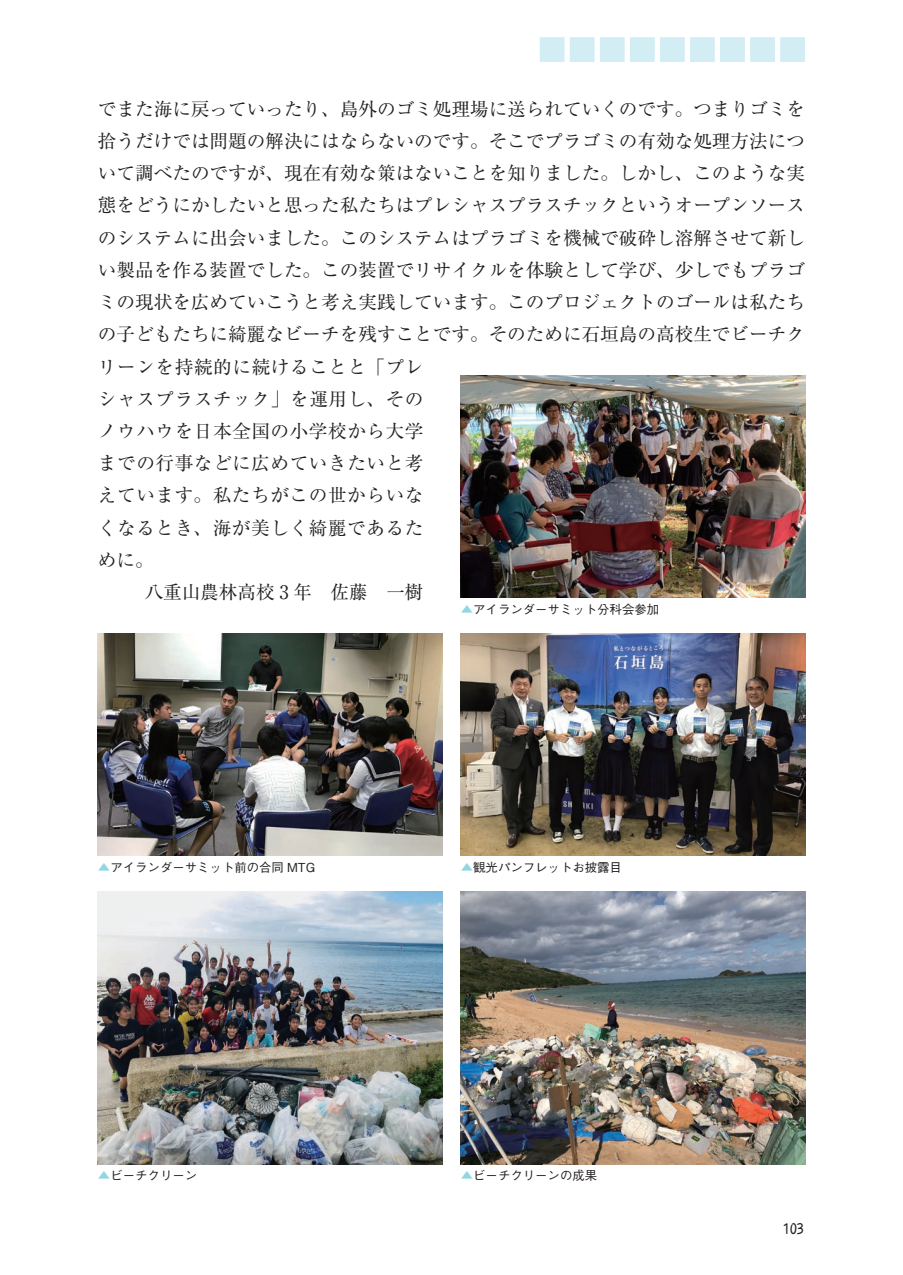
<style>
.page{position:relative;width:903px;height:1275px;background:#fff}
.page>*{position:absolute;margin:0;border:0;box-sizing:border-box;transform-origin:0 0}
.t1{font:18.55px "Ryumin Pr 6 N";color:#231f20}
.t2{font:18.55px "Ryumin Pr 6 N";letter-spacing:.035em;color:#231f20}
.t3{font:18.55px "Ryumin Pr 6 N";letter-spacing:.03em;color:#231f20}
.t4{font:500 13.65px "Taka Hand Std";color:#231f20}
.t5{font:500 12.42px "Gothic BBB Pr 6 N";color:#231f20}
.s1{font-family:"Gothic BBB Pro";color:#91d6e3}
</style>
<div class="page">
<svg style="left:540px;top:37px;width:265px;height:25px"></svg>
<img style="left:461px;top:892px;width:344px;height:273px">
<img style="left:98px;top:634px;width:344px;height:222px">
<img style="left:461px;top:634px;width:344px;height:222px">
<img style="left:461px;top:376px;width:344px;height:222px">
<img style="left:98px;top:892px;width:344px;height:273px">
<p class="t1" style="left:98px;top:94px;width:708px">でまた海に戻っていったり、島外のゴミ処理場に送られていくのです。つまりゴミを</p>
<p class="t1" style="left:98px;top:126px;width:708px">拾うだけでは問題の解決にはならないのです。そこでプラゴミの有効な処理方法につ</p>
<p class="t1" style="left:98px;top:159px;width:708px">いて調べたのですが、現在有効な策はないことを知りました。しかし、このような実</p>
<p class="t1" style="left:98px;top:191px;width:708px">態をどうにかしたいと思った私たちはプレシャスプラスチックというオープンソース</p>
<p class="t1" style="left:98px;top:223px;width:708px">のシステムに出会いました。このシステムはプラゴミを機械で破砕し溶解させて新し</p>
<p class="t1" style="left:98px;top:255px;width:708px">い製品を作る装置でした。この装置でリサイクルを体験として学び、少しでもプラゴ</p>
<p class="t1" style="left:98px;top:287px;width:708px">ミの現状を広めていこうと考え実践しています。このプロジェクトのゴールは私たち</p>
<p class="t1" style="left:98px;top:320px;width:708px">の子どもたちに綺麗なビーチを残すことです。そのために石垣島の高校生でビーチク</p>
<p class="t2" style="left:98px;top:352px;width:327px">リーンを持続的に続けることと「プレ</p>
<p class="t2" style="left:98px;top:384px;width:327px">シャスプラスチック」を運用し、その</p>
<p class="t3" style="left:98px;top:416px;width:327px">ノウハウを日本全国の小学校から大学</p>
<p class="t3" style="left:98px;top:449px;width:327px">までの行事などに広めていきたいと考</p>
<p class="t2" style="left:98px;top:481px;width:327px">えています。私たちがこの世からいな</p>
<p class="t2" style="left:98px;top:513px;width:327px">くなるとき、海が美しく綺麗であるた</p>
<p class="t1" style="left:98px;top:545px;width:57px">めに。</p>
<p class="t1" style="left:144px;top:578px;width:281px">八重山農林高校 3 年　佐藤　一樹</p>
<p class="t5" style="left:461px;top:599px;width:200px"><span class="s1">▲</span>アイランダーサミット分科会参加</p>
<p class="t5" style="left:98px;top:857px;width:219px"><span class="s1">▲</span>アイランダーサミット前の合同 MTG</p>
<p class="t5" style="left:461px;top:857px;width:163px"><span class="s1">▲</span>観光パンフレットお披露目</p>
<p class="t5" style="left:98px;top:1166px;width:101px"><span class="s1">▲</span>ビーチクリーン</p>
<p class="t5" style="left:461px;top:1166px;width:138px"><span class="s1">▲</span>ビーチクリーンの成果</p>
<p class="t4" style="left:783px;top:1219px;width:22px">103</p>
</div>
